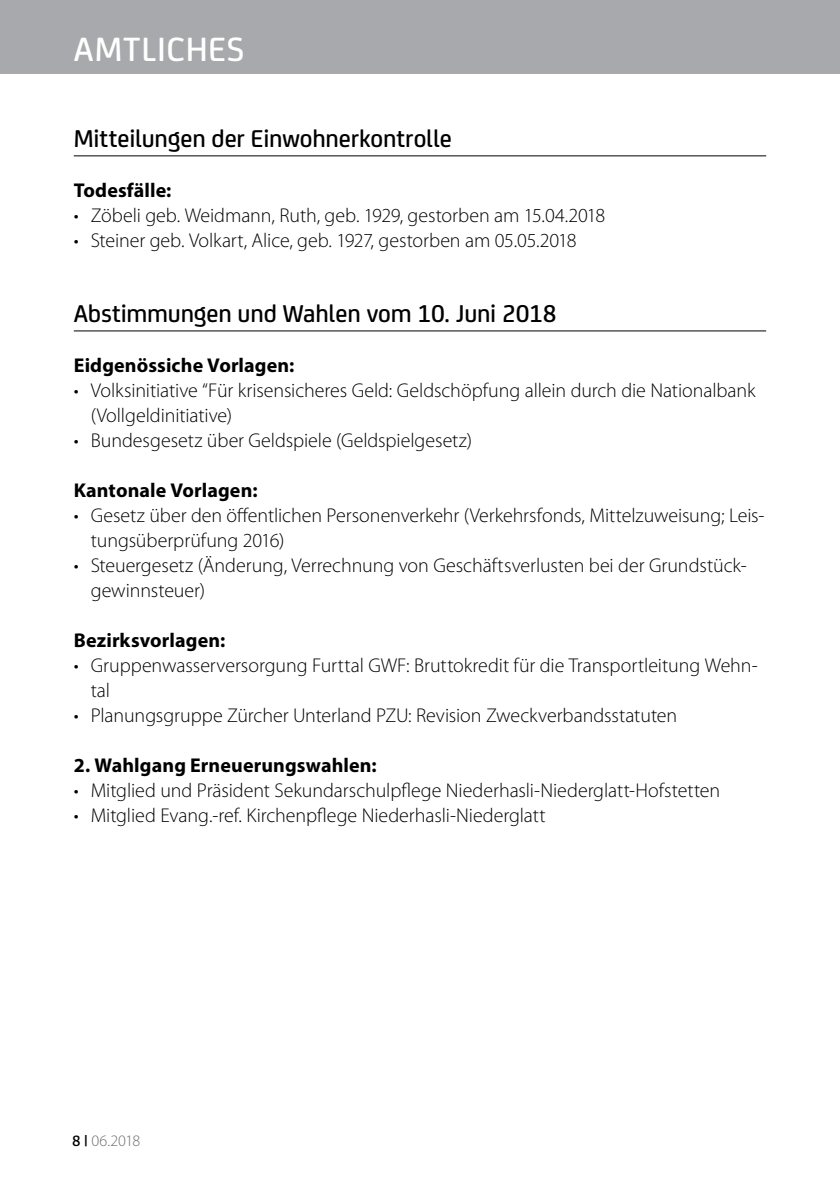
<style>
.page{position:relative;width:840px;height:1191px;background:#fff}
.page>*{position:absolute;margin:0;border:0;box-sizing:border-box;transform-origin:0 0}
.t1{font:500 36px "FS Joey";color:#fff}
.t2{font:500 26px "FS Joey";letter-spacing:-.005em;color:#000}
.t3{font:300 20px/25px "Myriad Pro";letter-spacing:-.005em;color:#000}
.t4{font:700 20px "Myriad Pro";letter-spacing:.005em;color:#000}
.t5{font:300 16px "Myriad Pro";letter-spacing:-.025em;color:#6d6e71}
.s1{font-family:"FS Joey";font-weight:500;color:#000}
</style>
<div class="page">
<div style="left:0;top:0;width:839px;height:74px;background:#a7a9ac"></div>
<hr style="left:74px;top:155px;width:691px;height:1px;background:#000">
<hr style="left:74px;top:330px;width:691px;height:1px;background:#000">
<h1 class="t1" style="left:74px;top:23px;width:20px">amtliches</h1>
<h2 class="t2" style="left:74px;top:119px;width:379px">Mitteilungen der Einwohnerkontrolle</h2>
<p class="t4" style="left:74px;top:177px;width:99px">Todesfälle:</p>
<p class="t3" style="left:74px;top:203px;width:532px">• Zöbeli geb. Weidmann, Ruth, geb. 1929, gestorben am 15.04.2018</p>
<p class="t3" style="left:74px;top:228px;width:504px">• Steiner geb. Volkart, Alice, geb. 1927, gestorben am 05.05.2018</p>
<h2 class="t2" style="left:74px;top:294px;width:484px">Abstimmungen und Wahlen vom 10. Juni 2018</h2>
<p class="t4" style="left:74px;top:352px;width:222px">Eidgenössiche Vorlagen:</p>
<p class="t3" style="left:91px;top:378px;width:666px;text-indent:-17px">• Volksinitiative “Für krisensicheres Geld: Geldschöpfung allein durch die Nationalbank (Vollgeldinitiative)</p>
<p class="t3" style="left:74px;top:428px;width:400px">• Bundesgesetz über Geldspiele (Geldspielgesetz)</p>
<p class="t4" style="left:74px;top:477px;width:185px">Kantonale Vorlagen:</p>
<p class="t3" style="left:91px;top:503px;width:674px;text-indent:-17px">• Gesetz über den öffentlichen Personenverkehr (Verkehrsfonds, Mittelzuweisung; Leis&shy;tungsüberprüfung 2016)</p>
<p class="t3" style="left:91px;top:553px;width:657px;text-indent:-17px">• Steuergesetz (Änderung, Verrechnung von Geschäftsverlusten bei der Grundstück&shy;gewinnsteuer)</p>
<p class="t4" style="left:74px;top:627px;width:153px">Bezirksvorlagen:</p>
<p class="t3" style="left:91px;top:653px;width:668px;text-indent:-17px">• Gruppenwasserversorgung Furttal GWF: Bruttokredit für die Transportleitung Wehn&shy;tal</p>
<p class="t3" style="left:74px;top:703px;width:604px">• Planungsgruppe Zürcher U nterland PZU: Revision Zweckverbandsstatuten</p>
<p class="t4" style="left:74px;top:752px;width:304px">2. Wahlgang Erneuerungswahlen:</p>
<p class="t3" style="left:74px;top:778px;width:647px">• Mitglied und Präsident Sekundarschulpflege Niederhasli-Niederglatt-Hofstetten</p>
<p class="t3" style="left:74px;top:803px;width:473px">• Mitglied Evang.-ref. Kirchenpflege Niederhasli-Niederglatt</p>
<p class="t5" style="left:72px;top:1131px;width:70px"><span class="s1">8 |</span> 06.2018</p>
</div>
